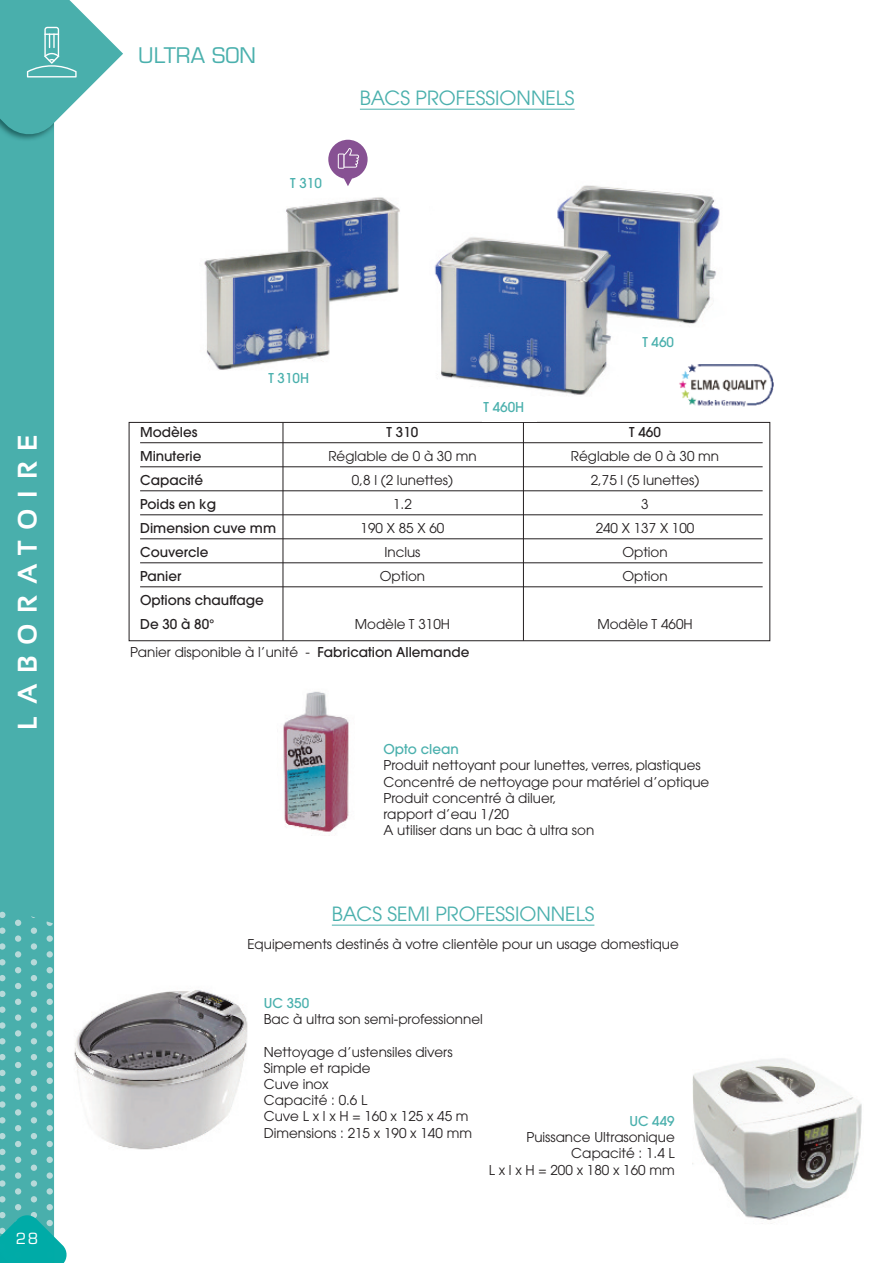
<style>
.page{position:relative;width:893px;height:1263px;background:#fff}
.page>*{position:absolute;margin:0;border:0;box-sizing:border-box;transform-origin:0 0}
.t1{font:700 27px "Sansation";letter-spacing:.4em;color:#fff}
.t2{font:21px "Eurostile";color:#4ab0ad}
.t3{font:19.5px "Avant Garde";color:#4ab0ad}
.t4{font:15px "Eurostile";color:#fff}
.t5{font:13.5px/16.2px "Avant Garde";color:#231f20}
.t6{font:500 13.5px/24px "Avant Garde";color:#231f20}
.t7{font:500 13.5px "Avant Garde";color:#4ab0ad}
.s1{font-weight:500}
</style>
<div class="page">
<div style="left:0;top:142px;width:54px;height:1073px;background:#49afac"></div>
<svg style="left:0;top:1212px;width:5px;height:3px"></svg>
<svg style="left:0;top:1196px;width:5px;height:6px"></svg>
<svg style="left:0;top:1180px;width:5px;height:7px"></svg>
<svg style="left:0;top:1164px;width:5px;height:7px"></svg>
<svg style="left:0;top:1149px;width:5px;height:6px"></svg>
<svg style="left:0;top:1133px;width:5px;height:6px"></svg>
<svg style="left:0;top:1117px;width:5px;height:6px"></svg>
<svg style="left:0;top:1101px;width:5px;height:7px"></svg>
<svg style="left:0;top:1085px;width:5px;height:7px"></svg>
<svg style="left:0;top:1070px;width:5px;height:6px"></svg>
<svg style="left:0;top:1054px;width:5px;height:6px"></svg>
<svg style="left:0;top:1038px;width:5px;height:6px"></svg>
<svg style="left:0;top:1022px;width:5px;height:7px"></svg>
<svg style="left:0;top:1006px;width:5px;height:7px"></svg>
<svg style="left:0;top:991px;width:5px;height:6px"></svg>
<svg style="left:0;top:975px;width:5px;height:6px"></svg>
<svg style="left:0;top:959px;width:5px;height:6px"></svg>
<svg style="left:0;top:943px;width:5px;height:7px"></svg>
<svg style="left:0;top:927px;width:5px;height:7px"></svg>
<svg style="left:0;top:912px;width:5px;height:6px"></svg>
<svg style="left:15px;top:1204px;width:6px;height:6px"></svg>
<svg style="left:15px;top:1188px;width:6px;height:6px"></svg>
<div style="left:15px;top:1172px;width:6px;height:7px;background:#b7d9d9;border-radius:50%"></div>
<svg style="left:15px;top:1157px;width:6px;height:6px"></svg>
<svg style="left:15px;top:1141px;width:6px;height:6px"></svg>
<svg style="left:15px;top:1125px;width:6px;height:6px"></svg>
<svg style="left:15px;top:1109px;width:6px;height:6px"></svg>
<div style="left:15px;top:1093px;width:6px;height:7px;background:#b7d9d9;border-radius:50%"></div>
<svg style="left:15px;top:1078px;width:6px;height:6px"></svg>
<svg style="left:15px;top:1062px;width:6px;height:6px"></svg>
<svg style="left:15px;top:1046px;width:6px;height:6px"></svg>
<svg style="left:15px;top:1030px;width:6px;height:6px"></svg>
<div style="left:15px;top:1014px;width:6px;height:7px;background:#b7d9d9;border-radius:50%"></div>
<svg style="left:15px;top:999px;width:6px;height:6px"></svg>
<svg style="left:15px;top:983px;width:6px;height:6px"></svg>
<svg style="left:15px;top:967px;width:6px;height:6px"></svg>
<svg style="left:15px;top:951px;width:6px;height:6px"></svg>
<div style="left:15px;top:935px;width:6px;height:7px;background:#b7d9d9;border-radius:50%"></div>
<svg style="left:15px;top:920px;width:6px;height:6px"></svg>
<svg style="left:31px;top:1212px;width:6px;height:3px"></svg>
<svg style="left:31px;top:1196px;width:6px;height:6px"></svg>
<div style="left:31px;top:1180px;width:6px;height:7px;background:#b7d9d9;border-radius:50%"></div>
<div style="left:31px;top:1164px;width:6px;height:7px;background:#b7d9d9;border-radius:50%"></div>
<svg style="left:31px;top:1149px;width:6px;height:6px"></svg>
<svg style="left:31px;top:1133px;width:6px;height:6px"></svg>
<svg style="left:31px;top:1117px;width:6px;height:6px"></svg>
<div style="left:31px;top:1101px;width:6px;height:7px;background:#b7d9d9;border-radius:50%"></div>
<div style="left:31px;top:1085px;width:6px;height:7px;background:#b7d9d9;border-radius:50%"></div>
<svg style="left:31px;top:1070px;width:6px;height:6px"></svg>
<svg style="left:31px;top:1054px;width:6px;height:6px"></svg>
<svg style="left:31px;top:1038px;width:6px;height:6px"></svg>
<div style="left:31px;top:1022px;width:6px;height:7px;background:#b7d9d9;border-radius:50%"></div>
<div style="left:31px;top:1006px;width:6px;height:7px;background:#b7d9d9;border-radius:50%"></div>
<svg style="left:31px;top:991px;width:6px;height:6px"></svg>
<svg style="left:31px;top:975px;width:6px;height:6px"></svg>
<svg style="left:31px;top:959px;width:6px;height:6px"></svg>
<div style="left:31px;top:943px;width:6px;height:7px;background:#b7d9d9;border-radius:50%"></div>
<div style="left:31px;top:927px;width:6px;height:7px;background:#b7d9d9;border-radius:50%"></div>
<svg style="left:47px;top:1204px;width:6px;height:6px"></svg>
<svg style="left:47px;top:1188px;width:6px;height:6px"></svg>
<div style="left:47px;top:1172px;width:6px;height:7px;background:#b7d9d9;border-radius:50%"></div>
<svg style="left:47px;top:1157px;width:6px;height:6px"></svg>
<svg style="left:47px;top:1141px;width:6px;height:6px"></svg>
<svg style="left:47px;top:1125px;width:6px;height:6px"></svg>
<svg style="left:47px;top:1109px;width:6px;height:6px"></svg>
<div style="left:47px;top:1093px;width:6px;height:7px;background:#b7d9d9;border-radius:50%"></div>
<svg style="left:47px;top:1078px;width:6px;height:6px"></svg>
<svg style="left:47px;top:1062px;width:6px;height:6px"></svg>
<svg style="left:47px;top:1046px;width:6px;height:6px"></svg>
<svg style="left:47px;top:1030px;width:6px;height:6px"></svg>
<div style="left:47px;top:1014px;width:6px;height:7px;background:#b7d9d9;border-radius:50%"></div>
<svg style="left:47px;top:999px;width:6px;height:6px"></svg>
<svg style="left:47px;top:983px;width:6px;height:6px"></svg>
<svg style="left:47px;top:967px;width:6px;height:6px"></svg>
<svg style="left:47px;top:951px;width:6px;height:6px"></svg>
<div style="left:47px;top:935px;width:6px;height:7px;background:#b7d9d9;border-radius:50%"></div>
<svg style="left:47px;top:921px;width:6px;height:5px"></svg>
<img style="left:0;top:1215px;width:67px;height:48px">
<img style="left:0;top:137px;width:54px;height:5px">
<svg style="left:0;top:0;width:123px;height:137px"></svg>
<svg style="left:49px;top:34px;width:6px;height:14px"></svg>
<img style="left:204px;top:197px;width:196px;height:173px">
<img style="left:434px;top:185px;width:286px;height:210px">
<div style="left:289px;top:177px;width:40px;height:21px;background:#fff"></div>
<div style="left:641px;top:335px;width:40px;height:22px;background:#fff"></div>
<div style="left:129px;top:422px;width:641px;height:219px;border:1px solid #231f20"></div>
<hr style="left:140px;top:442px;width:623px;height:1px;background:#231f20">
<hr style="left:140px;top:466px;width:623px;height:1px;background:#231f20">
<hr style="left:140px;top:490px;width:623px;height:1px;background:#231f20">
<hr style="left:140px;top:514px;width:623px;height:1px;background:#231f20">
<hr style="left:140px;top:538px;width:623px;height:1px;background:#231f20">
<hr style="left:140px;top:562px;width:623px;height:1px;background:#231f20">
<hr style="left:140px;top:586px;width:623px;height:1px;background:#231f20">
<img style="left:283px;top:691px;width:66px;height:145px">
<hr style="left:283px;top:423px;width:1px;height:218px;background:#231f20">
<hr style="left:523px;top:423px;width:1px;height:218px;background:#231f20">
<hr style="left:332px;top:925px;width:262px;height:1px;background:#4ab0ad">
<img style="left:74px;top:990px;width:174px;height:160px">
<img style="left:693px;top:1058px;width:169px;height:166px">
<hr style="left:360px;top:109px;width:215px;height:1px;background:#4ab0ad">
<div style="left:676px;top:359px;width:98px;height:53px;background:#fff"></div>
<img style="left:679px;top:364px;width:95px;height:43px">
<svg style="left:328px;top:140px;width:40px;height:46px"></svg>
<h1 class="t1" style="left:12px;top:729px;width:296px;rotate:-90deg">LABORATOIRE</h1>
<p class="t4" style="left:16px;top:1233px;width:24px">28</p>
<h2 class="t2" style="left:138px;top:47px;width:119px">ULTRA SON</h2>
<p class="t7" style="left:290px;top:178px;width:33px">T 310</p>
<h3 class="t3" style="left:360px;top:91px;width:216px">BACS PROFESSIONNELS</h3>
<p class="t7" style="left:268px;top:373px;width:42px">T 310H</p>
<p class="t7" style="left:484px;top:402px;width:42px">T 460H</p>
<p class="t7" style="left:642px;top:337px;width:33px">T 460</p>
<p class="t6" style="left:140px;top:421px;width:59px">Modèles</p>
<p class="t6" style="left:387px;top:421px;width:33px">T 310</p>
<p class="t6" style="left:629px;top:421px;width:33px">T 460</p>
<p class="t6" style="left:140px;top:445px;width:63px">Minuterie</p>
<p class="t5" style="left:328px;top:449px;width:150px">Réglable de 0 à 30 mn</p>
<p class="t5" style="left:571px;top:449px;width:150px">Réglable de 0 à 30 mn</p>
<p class="t6" style="left:140px;top:469px;width:64px">Capacité</p>
<p class="t5" style="left:352px;top:473px;width:103px">0,8 l (2 lunettes)</p>
<p class="t5" style="left:591px;top:473px;width:110px">2,75 l (5 lunettes)</p>
<p class="t6" style="left:140px;top:493px;width:77px">Poids en kg</p>
<p class="t5" style="left:393px;top:497px;width:20px">1.2</p>
<p class="t5" style="left:641px;top:497px;width:9px">3</p>
<p class="t6" style="left:140px;top:517px;width:138px">Dimension cuve mm</p>
<p class="t5" style="left:361px;top:521px;width:85px">190 X 85 X 60</p>
<p class="t5" style="left:596px;top:521px;width:100px">240 X 137 X 100</p>
<p class="t6" style="left:140px;top:541px;width:70px">Couvercle</p>
<p class="t5" style="left:384px;top:545px;width:38px">Inclus</p>
<p class="t5" style="left:622px;top:545px;width:47px">Option</p>
<p class="t6" style="left:140px;top:565px;width:43px">Panier</p>
<p class="t5" style="left:380px;top:569px;width:47px">Option</p>
<p class="t5" style="left:622px;top:569px;width:47px">Option</p>
<p class="t6" style="left:140px;top:589px;width:125px">Options chauffage<br>De 30 à 80°</p>
<p class="t5" style="left:355px;top:617px;width:97px">Modèle T 310H</p>
<p class="t5" style="left:597px;top:617px;width:97px">Modèle T 460H</p>
<p class="t5" style="left:130px;top:645px;width:341px">Panier disponible à l’unité - <span class="s1">Fabrication Allemande</span></p>
<p class="t7" style="left:383px;top:744px;width:77px">Opto clean</p>
<p class="t5" style="left:383px;top:758px;width:327px">Produit nettoyant pour lunettes, verres, plastiques Concentré de nettoyage pour matériel d’optique Produit concentré à diluer,<br>rapport d’eau 1/20<br>A utiliser dans un bac à ultra son</p>
<h3 class="t3" style="left:332px;top:907px;width:264px">BACS SEMI PROFESSIONNELS</h3>
<p class="t5" style="left:247px;top:937px;width:433px">Equipements destinés à votre clientèle pour un usage domestique</p>
<p class="t7" style="left:264px;top:998px;width:47px">UC 350</p>
<p class="t5" style="left:264px;top:1012px;width:221px">Bac à ultra son semi-professionnel</p>
<p class="t5" style="left:264px;top:1045px;width:210px">Nettoyage d’ustensiles divers<br>Simple et rapide<br>Cuve inox<br>Capacité : 0.6 L<br>CuveLxlxH=160x125x45m<br>Dimensions : 215 x 190 x 140 mm</p>
<p class="t7" style="left:629px;top:1116px;width:47px">UC 449</p>
<p class="t5" style="left:489px;top:1130px;width:188px;text-align:right">Puissance Ultrasonique<br>Capacité : 1.4 L<br>LxlxH=200x180x160mm</p>
</div>
